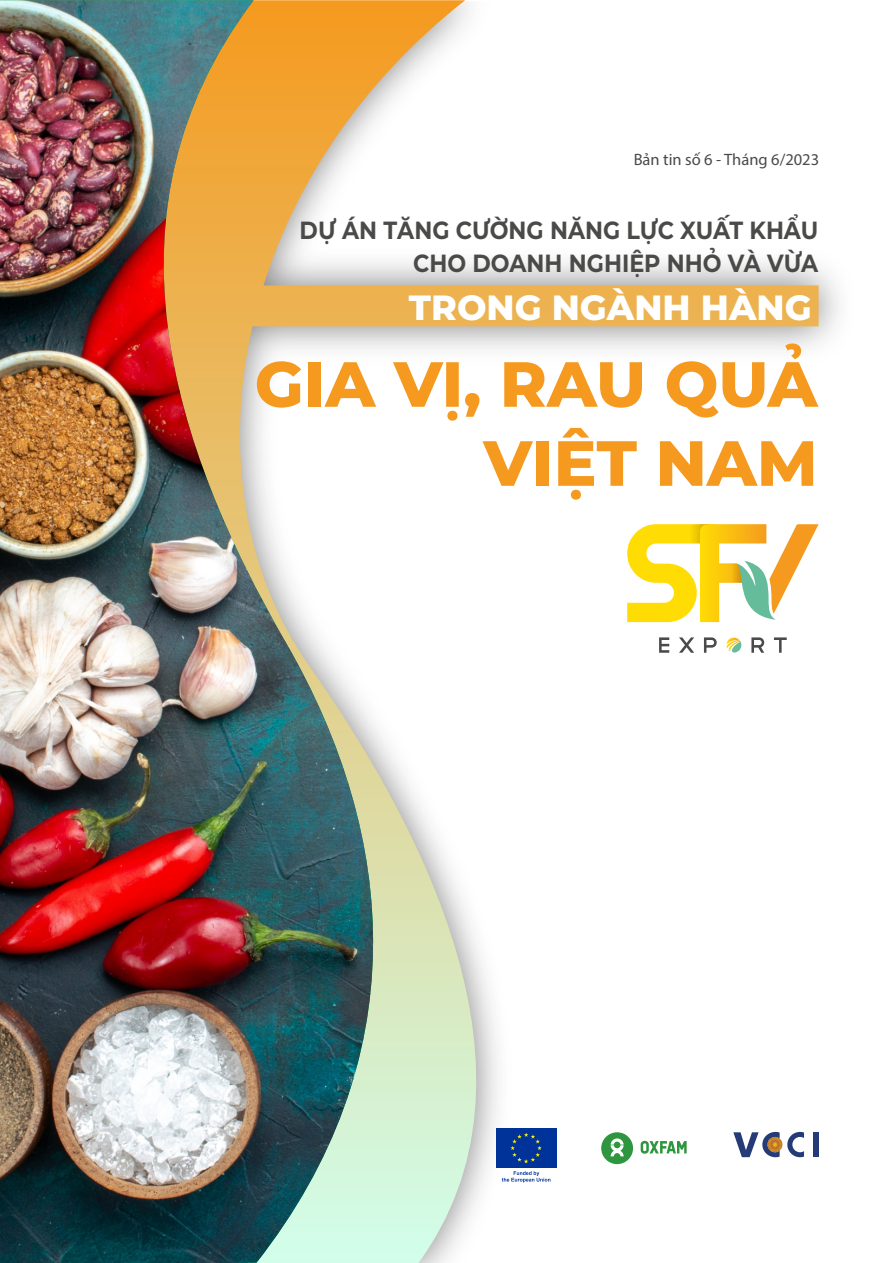
<style>
.page{position:relative;width:893px;height:1263px;background:#fff}
.page>*{position:absolute;margin:0;border:0;box-sizing:border-box;transform-origin:0 0}
.t1{font:800 63.6px/79.1px "Montserrat";color:#f59a1f;text-align:right}
.t2{font:800 34.95px "Montserrat";color:#fff}
.t3{font:700 24.75px/33.5px "Montserrat";color:#4a4a49;text-align:right;scale:.9 1}
.t4{font:16.5px "Myriad Pro";color:#4a4a49}
</style>
<div class="page">
<svg style="left:415px;top:0;width:404px;height:1263px"></svg>
<img style="left:0;top:0;width:415px;height:1263px">
<div style="left:496px;top:1128px;width:60px;height:40px;background:#039"></div>
<svg style="left:510px;top:1132px;width:32px;height:31px"></svg>
<svg style="left:502px;top:1171px;width:48px;height:11px"></svg>
<svg style="left:601px;top:1132px;width:32px;height:32px"></svg>
<svg style="left:641px;top:1141px;width:46px;height:13px"></svg>
<svg style="left:787px;top:1132px;width:17px;height:25px"></svg>
<div style="left:813px;top:1132px;width:5px;height:25px;background:#243b77"></div>
<svg style="left:733px;top:1132px;width:47px;height:25px"></svg>
<img style="left:767px;top:1137px;width:16px;height:15px;border-radius:50%">
<svg style="left:659px;top:637px;width:10px;height:16px"></svg>
<svg style="left:679px;top:637px;width:15px;height:16px"></svg>
<svg style="left:704px;top:637px;width:13px;height:16px"></svg>
<svg style="left:751px;top:637px;width:13px;height:16px"></svg>
<svg style="left:774px;top:637px;width:13px;height:16px"></svg>
<svg style="left:726px;top:637px;width:16px;height:15px"></svg>
<svg style="left:627px;top:524px;width:192px;height:98px"></svg>
<p class="t4" style="left:634px;top:153px;width:187px">Bản tin số 6 - Tháng 6/2023</p>
<p class="t3" style="left:300px;top:213px;width:578px">DỰ ÁN TĂNG CƯỜNG NĂNG LỰC XUẤT KHẨU<br>CHO DOANH NGHIỆP NHỎ VÀ VỪA</p>
<h2 class="t2" style="left:409px;top:286px;width:404px">TRONG NGÀNH HÀNG</h2>
<h1 class="t1" style="left:255px;top:344px;width:564px">GIA VỊ, RAU QUẢ<br>VIỆT NAM</h1>
</div>
